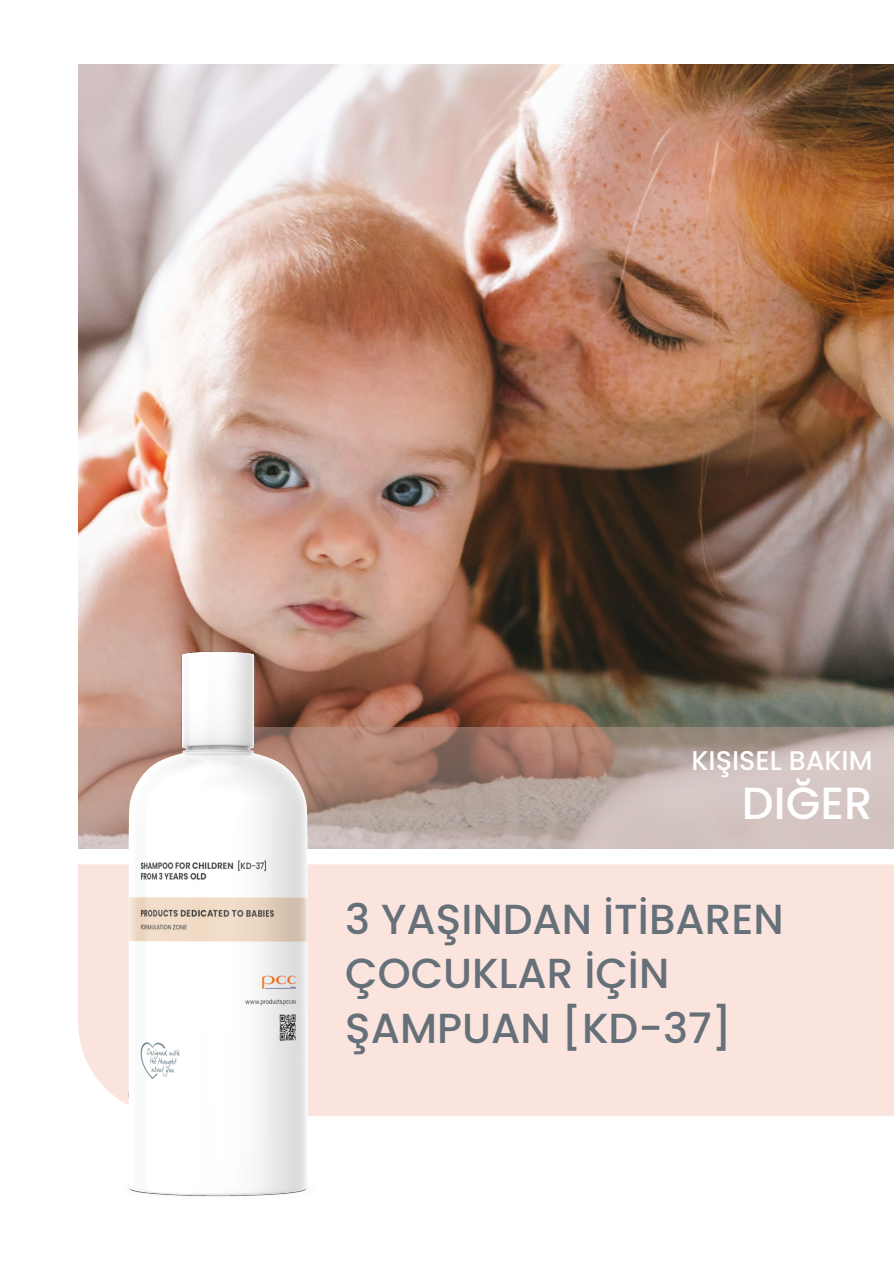
<style>
.page{position:relative;width:894px;height:1264px;background:#fff}
.page>*{position:absolute;margin:0;border:0;box-sizing:border-box;transform-origin:0 0}
.t1{font:500 45px "Poppins";color:#fff}
.t2{font:500 42px/54.6px "Poppins";color:#657079}
.t3{font:500 27px "Poppins";color:#fff}
</style>
<div class="page">
<img style="left:78px;top:64px;width:815px;height:663px">
<div style="left:78px;top:864px;width:815px;height:252px;background:#fbe4de"></div>
<div style="left:78px;top:727px;width:815px;height:121px;background:#b99c94;opacity:.5"></div>
<img style="left:120px;top:644px;width:195px;height:553px">
<p class="t3" style="left:691px;top:741px;width:182px">KIŞISEL BAKIM</p>
<p class="t1" style="left:741px;top:772px;width:132px">DIĞER</p>
<p class="t2" style="left:345px;top:891px;width:439px">3 YAŞINDAN İTİBAREN<br>ÇOCUKLAR İÇİN<br>ŞAMPUAN [KD-37]</p>
</div>
